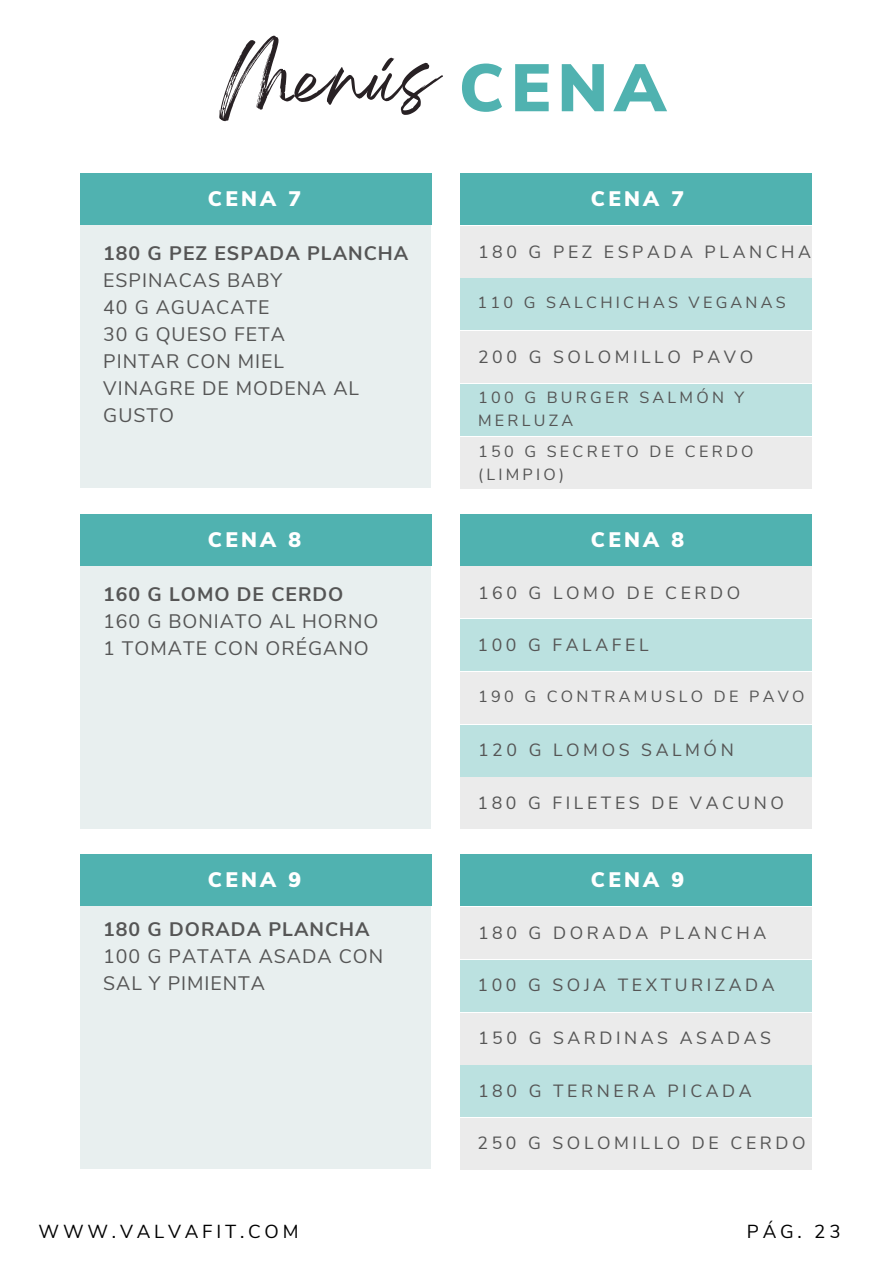
<style>
.page{position:relative;width:894px;height:1264px;background:#fff}
.page>*{position:absolute;margin:0;border:0;box-sizing:border-box;transform-origin:0 0}
.t1{font:900 66.75px "Nunito Sans";color:#50b2b0}
.t2{font:64.65px "Breathing";letter-spacing:.03em;color:#282124}
.t3{font:900 21px "Nunito Sans";letter-spacing:.15em;color:#fff}
.t4{font:19.5px/27px "Nunito Sans";letter-spacing:.05em;color:#555}
.t5{font:700 19.5px "Nunito Sans";letter-spacing:.05em;color:#555}
.t6{font:18.75px "Nunito Sans";letter-spacing:.2em;color:#000}
.t7{font:17.7px "Nunito Sans";letter-spacing:.2em;color:#555}
.t8{font:16.2px/22.5px "Nunito Sans";letter-spacing:.2em;color:#555}
.s1{font-weight:700}
</style>
<div class="page">
<div style="left:460px;top:174px;width:351px;height:51px;background:#50b2b0"></div>
<div style="left:81px;top:202px;width:350px;height:286px;background:#e8efef"></div>
<div style="left:81px;top:174px;width:350px;height:51px;background:#50b2b0"></div>
<div style="left:460px;top:226px;width:351px;height:51px;background:#ebebeb"></div>
<div style="left:460px;top:279px;width:351px;height:51px;background:#bbe1e0"></div>
<div style="left:460px;top:332px;width:351px;height:51px;background:#ebebeb"></div>
<div style="left:460px;top:384px;width:351px;height:51px;background:#bbe1e0"></div>
<div style="left:460px;top:437px;width:351px;height:51px;background:#ebebeb"></div>
<div style="left:460px;top:514px;width:351px;height:51px;background:#50b2b0"></div>
<div style="left:81px;top:543px;width:350px;height:285px;background:#e8efef"></div>
<div style="left:81px;top:514px;width:350px;height:51px;background:#50b2b0"></div>
<div style="left:460px;top:567px;width:351px;height:51px;background:#ebebeb"></div>
<div style="left:460px;top:619px;width:351px;height:51px;background:#bbe1e0"></div>
<div style="left:460px;top:672px;width:351px;height:51px;background:#ebebeb"></div>
<div style="left:460px;top:725px;width:351px;height:51px;background:#bbe1e0"></div>
<div style="left:460px;top:777px;width:351px;height:51px;background:#ebebeb"></div>
<div style="left:460px;top:854px;width:351px;height:51px;background:#50b2b0"></div>
<div style="left:81px;top:883px;width:350px;height:286px;background:#e8efef"></div>
<div style="left:81px;top:854px;width:350px;height:51px;background:#50b2b0"></div>
<div style="left:460px;top:907px;width:351px;height:51px;background:#ebebeb"></div>
<div style="left:460px;top:960px;width:351px;height:51px;background:#bbe1e0"></div>
<div style="left:460px;top:1013px;width:351px;height:51px;background:#ebebeb"></div>
<div style="left:460px;top:1065px;width:351px;height:51px;background:#bbe1e0"></div>
<div style="left:460px;top:1118px;width:351px;height:51px;background:#ebebeb"></div>
<h1 class="t2" style="left:220px;top:60px;width:219px">Menús</h1>
<h2 class="t1" style="left:459px;top:44px;width:208px">CENA</h2>
<h3 class="t3" style="left:208px;top:185px;width:94px">CENA 7</h3>
<p class="t5" style="left:103px;top:240px;width:306px">180 G PEZ ESPADA PLANCHA</p>
<p class="t4" style="left:103px;top:267px;width:257px">ESPINACAS BABY<br>40 G AGUACATE<br>30 G QUESO FETA<br>PINTAR CON MIEL<br>VINAGRE DE MODENA AL<br>GUSTO</p>
<p class="t3" style="left:208px;top:525px;width:94px">CENA 8</p>
<p class="t5" style="left:103px;top:581px;width:241px">160 G LOMO DE CERDO</p>
<p class="t4" style="left:103px;top:608px;width:276px">160 G BONIATO AL HORNO<br>1 TOMATE CON ORÉGANO</p>
<h5 class="t3" style="left:208px;top:865px;width:94px">CENA 9</h5>
<h5 class="t4" style="left:103px;top:916px;width:281px"><span class="s1">180 G DORADA PLANCHA<br></span>100 G PATATA ASADA CON<br>SAL Y PIMIENTA</h5>
<h4 class="t3" style="left:590px;top:185px;width:94px">CENA 7</h4>
<h3 class="t7" style="left:478px;top:240px;width:334px">180 G PEZ ESPADA PLANCHA</h3>
<h3 class="t8" style="left:477px;top:291px;width:309px">110 G SALCHICHAS VEGANAS</h3>
<h5 class="t7" style="left:478px;top:345px;width:276px">200 G SOLOMILLO PAVO</h5>
<p class="t8" style="left:478px;top:386px;width:268px">100 G BURGER SALMÓN Y<br>MERLUZA</p>
<h5 class="t8" style="left:478px;top:441px;width:277px">150 G SECRETO DE CERDO</h5>
<p class="t8" style="left:478px;top:463px;width:88px">(LIMPIO)</p>
<h3 class="t3" style="left:590px;top:525px;width:94px">CENA 8</h3>
<p class="t7" style="left:478px;top:581px;width:264px">160 G LOMO DE CERDO</p>
<h5 class="t7" style="left:477px;top:632px;width:172px">100 G FALAFEL</h5>
<h5 class="t8" style="left:478px;top:685px;width:328px">190 G CONTRAMUSLO DE PAVO</h5>
<p class="t7" style="left:478px;top:738px;width:257px">120 G LOMOS SALMÓN</p>
<h5 class="t7" style="left:477px;top:790px;width:308px">180 G FILETES DE VACUNO</h5>
<h5 class="t3" style="left:590px;top:865px;width:94px">CENA 9</h5>
<h3 class="t7" style="left:478px;top:921px;width:289px">180 G DORADA PLANCHA</h3>
<h5 class="t7" style="left:477px;top:973px;width:298px">100 G SOJA TEXTURIZADA</h5>
<h5 class="t7" style="left:478px;top:1026px;width:294px">150 G SARDINAS ASADAS</h5>
<h5 class="t7" style="left:478px;top:1078px;width:275px">180 G TERNERA PICADA</h5>
<h5 class="t7" style="left:477px;top:1131px;width:329px">250 G SOLOMILLO DE CERDO</h5>
<h3 class="t6" style="left:39px;top:1219px;width:261px">WWW.VALVAFIT.COM</h3>
<h5 class="t6" style="left:746px;top:1219px;width:95px">PÁG. 23</h5>
</div>
